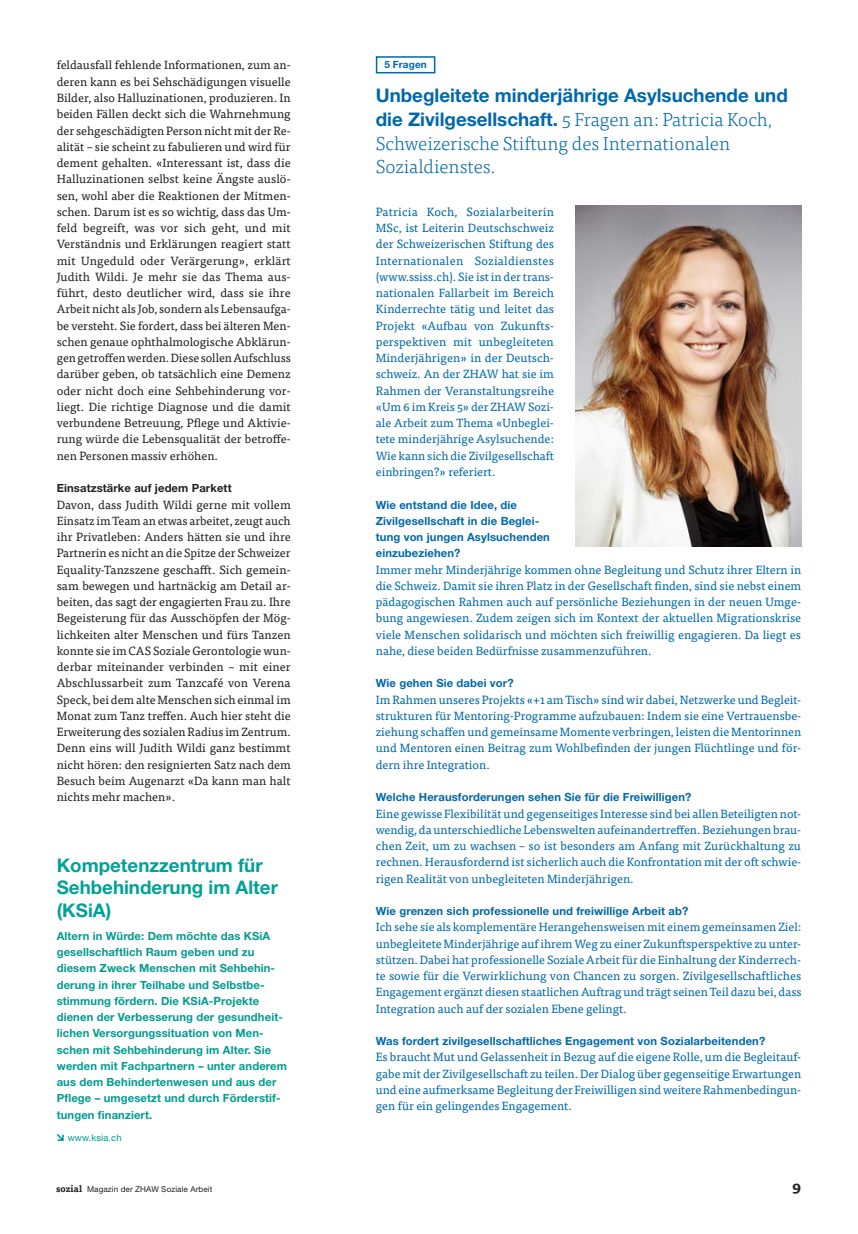
<style>
.page{position:relative;width:858px;height:1234px;background:#fff}
.page>*{position:absolute;margin:0;border:0;box-sizing:border-box;transform-origin:0 0}
.t1{font:300 18.75px/23.8px "Tisa OT";color:#0068a9}
.t2{font:700 18.75px/22.5px "Helvetica Neue LT Std";color:#00a198}
.t3{font:700 18.75px "Helvetica Neue LT Std";color:#0068a9}
.t4{font:700 15px "Tisa OT";color:#231f20}
.t5{font:11.88px/16.2px "Tisa OT";color:#0068a9;text-align:justify}
.t6{font:11.88px/16.2px "Tisa OT";color:#231f20;text-align:justify}
.t7{font:700 11.25px/16.2px "Helvetica Neue LT Std";letter-spacing:.01em;color:#009b90}
.t8{font:700 11.25px/16.2px "Helvetica Neue LT Std";letter-spacing:.01em;color:#0068a9}
.t9{font:700 11.25px "Helvetica Neue LT Std";letter-spacing:.01em;color:#231f20}
.t10{font:700 10px "Helvetica Neue LT Std";letter-spacing:.01em;color:#0068a9}
.t11{font:9.38px "Helvetica Neue LT Std";letter-spacing:.01em;color:#009b90}
.t12{font:8.12px "Helvetica Neue LT Std";letter-spacing:.01em;color:#231f20}
.s1{font-family:"Helvetica Neue LT Std";font-weight:700}
.s2{font-family:"Tisa OT";font-weight:700;font-size:9.38px}
</style>
<div class="page">
<div style="left:376px;top:56px;width:59px;height:17px;border:2px solid #0068a9"></div>
<img style="left:575px;top:206px;width:226px;height:340px">
<svg style="left:57px;top:1134px;width:7px;height:6px"></svg>
<p class="t6" style="left:57px;top:57px;width:236px">feldausfall fehlende Informationen, zum an&shy;deren kann es bei Sehschädigungen visuelle Bilder, also Halluzinationen, produzieren. In beiden Fällen deckt sich die Wahrnehmung der sehgeschädigten Person nicht mit der Re&shy;alität – sie scheint zu fabulieren und wird für dement gehalten. «Interessant ist, dass die Halluzinationen selbst keine Ängste auslö&shy;sen, wohl aber die Reaktionen der Mitmen&shy;schen. Darum ist es so wichtig, dass das Um&shy;feld begreift, was vor sich geht, und mit Verständnis und Erklärungen reagiert statt mit Ungeduld oder Verärgerung», erklärt Judith Wildi. Je mehr sie das Thema aus&shy;führt, desto deutlicher wird, dass sie ihre Arbeit nicht als Job, sondern als Lebensaufga&shy;be versteht. Sie fordert, dass bei älteren Men&shy;schen genaue ophthalmologische Abklärun&shy;gen getroffen werden. Diese sollen Aufschluss darüber geben, ob tatsächlich eine Demenz oder nicht doch eine Sehbehinderung vor&shy;liegt. Die richtige Diagnose und die damit verbundene Betreuung, Pflege und Aktivie&shy;rung würde die Lebensqualität der betroffe&shy;nen Personen massiv erhöhen.</p>
<p class="t9" style="left:57px;top:481px;width:176px">Einsatzstärke auf jedem Parkett</p>
<p class="t6" style="left:57px;top:496px;width:235px">Davon, dass Judith Wildi gerne mit vollem Einsatz im Team an etwas arbeitet, zeugt auch ihr Privatleben: Anders hätten sie und ihre Partnerin es nicht an die Spitze der Schweizer Equality-Tanzszene geschafft. Sich gemein&shy;sam bewegen und hartnäckig am Detail ar&shy;beiten, das sagt der engagierten Frau zu. Ihre Begeisterung für das Ausschöpfen der Mög&shy;lichkeiten alter Menschen und fürs Tanzen konnte sie im CAS Soziale Gerontologie wun&shy;derbar miteinander verbinden – mit einer Abschlussarbeit zum Tanzcafé von Verena Speck, bei dem alte Menschen sich einmal im Monat zum Tanz treffen. Auch hier steht die Erweiterung des sozialen Radius im Zentrum.<br>Denn eins will Judith Wildi ganz bestimmt nicht hören: den resignierten Satz nach dem Besuch beim Augenarzt «Da kann man halt nichts mehr machen».</p>
<h1 class="t2" style="left:57px;top:853px;width:223px">Kompetenzzentrum für<br>Sehbehinderung im Alter (KSiA)</h1>
<p class="t7" style="left:57px;top:927px;width:232px">Altern in Würde: Dem möchte das KSiA gesellschaftlich Raum geben und zu diesem Zweck Menschen mit Sehbehin&shy;derung in ihrer Teilhabe und Selbstbe&shy;stimmung fördern. Die KSiA-Projekte dienen der Verbesserung der gesundheit&shy;lichen Versorgungssituation von Men&shy;schen mit Sehbehinderung im Alter. Sie werden mit Fachpartnern – unter anderem aus dem Behindertenwesen und aus der Pflege – umgesetzt und durch Förderstif&shy;tungen finanziert.</p>
<p class="t11" style="left:68px;top:1131px;width:55px">www.ksia.ch</p>
<p class="t10" style="left:384px;top:59px;width:44px">5 Fragen</p>
<h1 class="t3" style="left:376px;top:84px;width:413px">Unbegleitete minderjährige Asylsuchende und</h1>
<h1 class="t1" style="left:376px;top:108px;width:398px"><span class="s1">die Zivilgesellschaft.</span> 5 Fragen an: Patricia Koch,<br>Schweizerische Stiftung des Internationalen<br>Sozialdienstes.</h1>
<p class="t5" style="left:376px;top:204px;width:180px">Patricia Koch, Sozialarbeiterin MSc, ist Leiterin Deutschschweiz der Schweizerischen Stiftung des Internationalen Sozialdienstes (www.ssiss.ch). Sie ist in der trans&shy;nationalen Fallarbeit im Bereich Kinderrechte tätig und leitet das Projekt «Aufbau von Zukunfts&shy;perspektiven mit unbegleiteten Minderjährigen» in der Deutsch&shy;schweiz. An der ZHAW hat sie im Rahmen der Veranstaltungsreihe «Um 6 im Kreis 5» der ZHAW Sozi&shy;ale Arbeit zum Thema «Unbeglei&shy;tete minderjährige Asylsuchende:<br>Wie kann sich die Zivilgesellschaft einbringen?» referiert.</p>
<p class="t8" style="left:376px;top:496px;width:176px">Wie entstand die Idee, die<br>Zivilgesellschaft in die Beglei&shy;tung von jungen Asylsuchenden einzubeziehen?</p>
<p class="t5" style="left:376px;top:561px;width:427px">Immer mehr Minderjährige kommen ohne Begleitung und Schutz ihrer Eltern in die Schweiz. Damit sie ihren Platz in der Gesellschaft finden, sind sie nebst einem pädagogischen Rahmen auch auf persönliche Beziehungen in der neuen Umge&shy;bung angewiesen. Zudem zeigen sich im Kontext der aktuellen Migrationskrise viele Menschen solidarisch und möchten sich freiwillig engagieren. Da liegt es nahe, diese beiden Bedürfnisse zusammenzuführen.</p>
<p class="t8" style="left:376px;top:675px;width:139px">Wie gehen Sie dabei vor?</p>
<p class="t5" style="left:376px;top:691px;width:427px">Im Rahmen unseres Projekts «+1 am Tisch» sind wir dabei, Netzwerke und Begleit&shy;strukturen für Mentoring-Programme aufzubauen: Indem sie eine Vertrauensbe&shy;ziehung schaffen und gemeinsame Momente verbringen, leisten die Mentorinnen und Mentoren einen Beitrag zum Wohlbefinden der jungen Flüchtlinge und för&shy;dern ihre Integration.</p>
<p class="t8" style="left:376px;top:788px;width:317px">Welche Herausforderungen sehen Sie für die Freiwilligen?</p>
<p class="t5" style="left:376px;top:805px;width:427px">Eine gewisse Flexibilität und gegenseitiges Interesse sind bei allen Beteiligten not&shy;wendig, da unterschiedliche Lebenswelten aufeinandertreffen. Beziehungen brau&shy;chen Zeit, um zu wachsen – so ist besonders am Anfang mit Zurückhaltung zu rechnen. Herausfordernd ist sicherlich auch die Konfrontation mit der oft schwie&shy;rigen Realität von unbegleiteten Minderjährigen.</p>
<p class="t8" style="left:376px;top:902px;width:314px">Wie grenzen sich professionelle und freiwillige Arbeit ab?</p>
<p class="t5" style="left:376px;top:919px;width:427px">Ich sehe sie als komplementäre Herangehensweisen mit einem gemeinsamen Ziel: unbegleitete Minderjährige auf ihrem Weg zu einer Zukunftsperspektive zu unter&shy;stützen. Dabei hat professionelle Soziale Arbeit für die Einhaltung der Kinderrech&shy;te sowie für die Verwirklichung von Chancen zu sorgen. Zivilgesellschaftliches Engagement ergänzt diesen staatlichen Auftrag und trägt seinen Teil dazu bei, dass Integration auch auf der sozialen Ebene gelingt.</p>
<p class="t8" style="left:376px;top:1032px;width:391px">Was fordert zivilgesellschaftliches Engagement von Sozialarbeitenden?</p>
<p class="t5" style="left:376px;top:1049px;width:427px">Es braucht Mut und Gelassenheit in Bezug auf die eigene Rolle, um die Begleitauf&shy;gabe mit der Zivilgesellschaft zu teilen. Der Dialog über gegenseitige Erwartungen und eine aufmerksame Begleitung der Freiwilligen sind weitere Rahmenbedingun&shy;gen für ein gelingendes Engagement.</p>
<p class="t12" style="left:56px;top:1183px;width:158px"><span class="s2">sozial</span> Magazin der ZHAW Soziale Arbeit</p>
<p class="t4" style="left:792px;top:1176px;width:11px">9</p>
</div>
